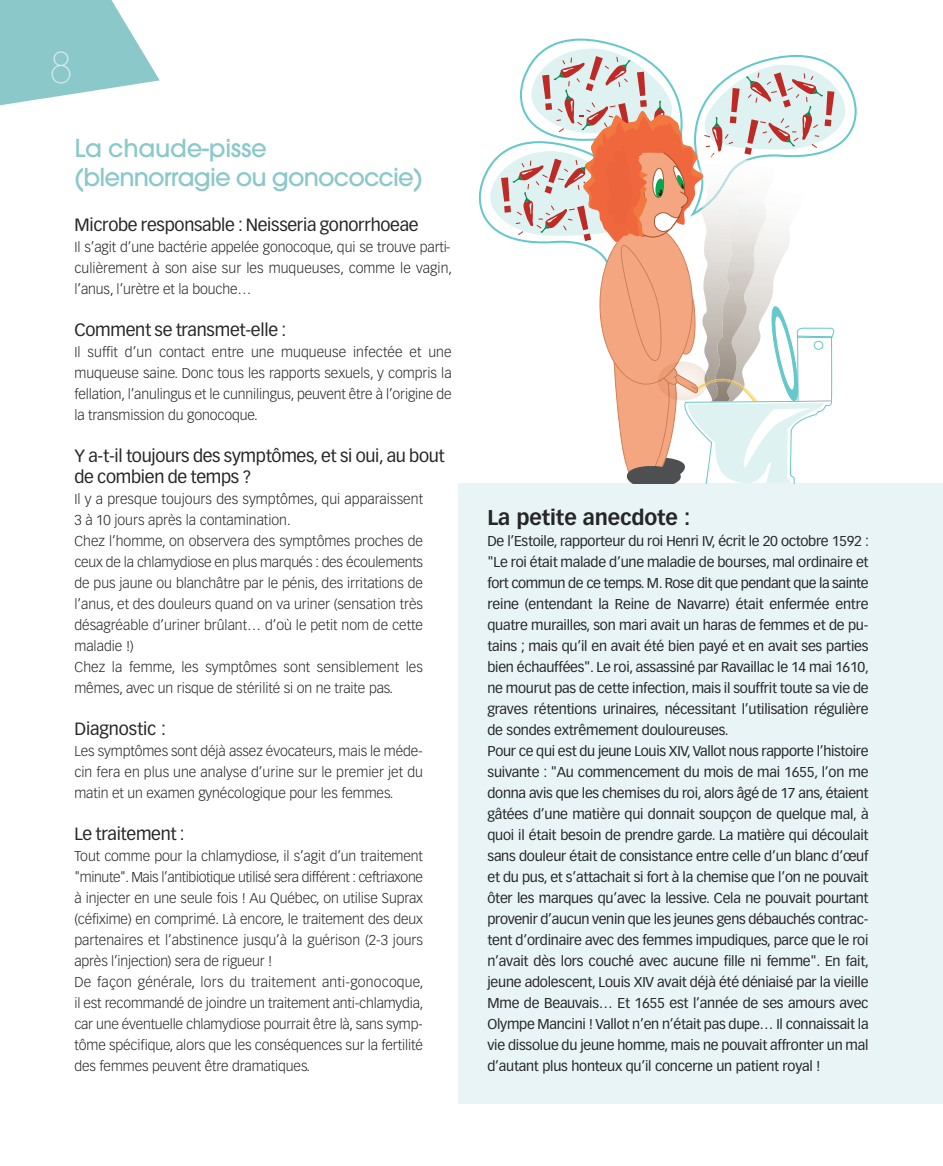
<style>
.page{position:relative;width:943px;height:1166px;background:#fff}
.page>*{position:absolute;margin:0;border:0;box-sizing:border-box;transform-origin:0 0}
.t1{font:200 42px "Avant Garde";color:#d9edee}
.t2{font:500 24.5px/29.4px "Avant Garde";letter-spacing:-.035em;color:#8bc8ca}
.t3{font:700 21px "Vectora LH";letter-spacing:-.005em;color:#272627}
.t4{font:17.5px/21px "Vectora LH";letter-spacing:-.015em;color:#272627}
.t5{font:300 14px/21px "Vectora LH";letter-spacing:-.005em;color:#272627;text-align:justify}
.t6{font:14px/21px "Vectora LH";letter-spacing:-.015em;color:#272627}
</style>
<div class="page">
<div style="left:458px;top:483px;width:484px;height:621px;background:#e8f4f5"></div>
<svg style="left:0;top:0;width:160px;height:106px"></svg>
<svg style="left:478px;top:38px;width:379px;height:445px"></svg>
<h1 class="t1" style="left:49px;top:52px;width:25px">8</h1>
<h2 class="t2" style="left:74px;top:136px;width:350px">La chaude-pisse (blennorragie ou gonococcie)</h2>
<p class="t4" style="left:74px;top:215px;width:345px">Microbe responsable : Neisseria gonorrhoeae</p>
<p class="t5" style="left:74px;top:237px;width:379px">Il s’agit d’une bactérie appelée gonocoque, qui se trouve parti&shy;culièrement à son aise sur les muqueuses, comme le vagin, l’anus, l’urètre et la bouche…</p>
<p class="t4" style="left:74px;top:320px;width:213px">Comment se transmet-elle :</p>
<p class="t5" style="left:74px;top:342px;width:379px">Il suffit d’un contact entre une muqueuse infectée et une muqueuse saine. Donc tous les rapports sexuels, y compris la fellation, l’anulingus et le cunnilingus, peuvent être à l’origine de la transmission du gonocoque.</p>
<p class="t4" style="left:74px;top:446px;width:372px">Y a-t-il toujours des symptômes, et si oui, au bout de combien de temps ?</p>
<p class="t5" style="left:74px;top:489px;width:350px;text-align:left">Il y a presque toujours des symptômes, qui apparaissent 3 à 10 jours après la contamination.<br>Chez l’homme, on observera des symptômes proches de ceux de la chlamydiose en plus marqués : des écoulements de pus jaune ou blanchâtre par le pénis, des irritations de l’anus, et des douleurs quand on va uriner (sensation très désagréable d’uriner brûlant… d’où le petit nom de cette maladie !)<br>Chez la femme, les symptômes sont sensiblement les mêmes, avec un risque de stérilité si on ne traite pas.</p>
<p class="t4" style="left:74px;top:719px;width:93px">Diagnostic :</p>
<p class="t5" style="left:74px;top:741px;width:350px">Les symptômes sont déjà assez évocateurs, mais le méde&shy;cin fera en plus une analyse d’urine sur le premier jet du matin et un examen gynécologique pour les femmes.</p>
<p class="t4" style="left:74px;top:824px;width:112px">Le traitement :</p>
<p class="t5" style="left:74px;top:846px;width:350px;text-align:left">Tout comme pour la chlamydiose, il s’agit d’un traitement "minute". Mais l’antibiotique utilisé sera différent : ceftriaxone à injecter en une seule fois ! Au Québec, on utilise Suprax (céfixime) en comprimé. Là encore, le traitement des deux partenaires et l’abstinence jusqu’à la guérison (2-3 jours après l’injection) sera de rigueur !<br>De façon générale, lors du traitement anti-gonocoque, il est recommandé de joindre un traitement anti-chlamydia, car une éventuelle chlamydiose pourrait être là, sans symp&shy;tôme spécifique, alors que les conséquences sur la fertilité des femmes peuvent être dramatiques.</p>
<h3 class="t3" style="left:487px;top:509px;width:204px">La petite anecdote :</h3>
<p class="t6" style="left:487px;top:531px;width:383px">De l’Estoile, rapporteur du roi Henri IV, écrit le 20 octobre 1592 : "Le roi était malade d’une maladie de bourses, mal ordinaire et fort commun de ce temps. M. Rose dit que pendant que la sainte reine (entendant la Reine de Navarre) était enfermée entre quatre murailles, son mari avait un haras de femmes et de pu&shy;tains ; mais qu’il en avait été bien payé et en avait ses parties bien échauffées". Le roi, assassiné par Ravaillac le 14 mai 1610, ne mourut pas de cette infection, mais il souffrit toute sa vie de graves rétentions urinaires, nécessitant l’utilisation régulière de sondes extrêmement douloureuses.<br>Pour ce qui est du jeune Louis XIV,Vallot nous rapporte l’histoire suivante : "Au commencement du mois de mai 1655, l’on me donna avis que les chemises du roi, alors âgé de 17 ans, étaient gâtées d’une matière qui donnait soupçon de quelque mal, à quoi il était besoin de prendre garde. La matière qui découlait sans douleur était de consistance entre celle d’un blanc d’œuf et du pus, et s’attachait si fort à la chemise que l’on ne pouvait ôter les marques qu’avec la lessive. Cela ne pouvait pourtant provenir d’aucun venin que les jeunes gens débauchés contrac&shy;tent d’ordinaire avec des femmes impudiques, parce que le roi n’avait dès lors couché avec aucune fille ni femme". En fait, jeune adolescent, Louis XIV avait déjà été déniaisé par la vieille Mme de Beauvais… Et 1655 est l’année de ses amours avec Olympe Mancini ! Vallot n’en n’était pas dupe… Il connaissait la vie dissolue du jeune homme, mais ne pouvait affronter un mal d’autant plus honteux qu’il concerne un patient royal !</p>
</div>
